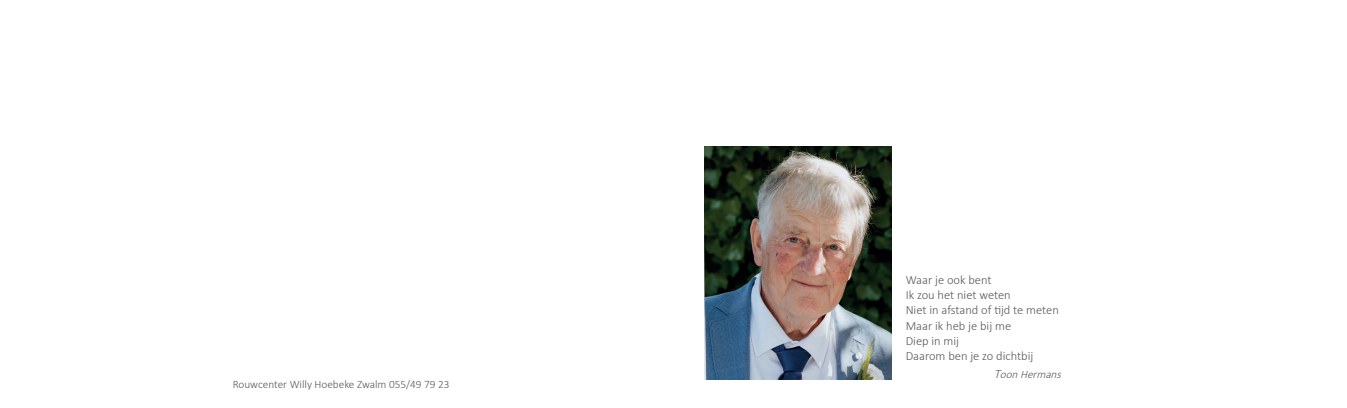
<style>
.page{position:relative;width:1347px;height:408px;background:#fff}
.page>*{position:absolute;margin:0;border:0;box-sizing:border-box;transform-origin:0 0}
.t1{font:300 12.5px "Calibri";color:#57585a}
.t2{font:300 11.25px "Calibri";color:#57585a}
.t3{font:italic 300 11.25px "Calibri";color:#57585a}
.s1{font-size:12.5px}
</style>
<div class="page">
<img style="left:704px;top:146px;width:187px;height:233px">
<p class="t2" style="left:233px;top:377px;width:218px">Rouwcenter Willy Hoebeke Zwalm 055/49 79 23</p>
<p class="t1" style="left:905px;top:272px;width:87px">Waar je ook bent</p>
<p class="t1" style="left:905px;top:287px;width:107px">Ik zou het niet weten</p>
<p class="t1" style="left:905px;top:302px;width:155px">Niet in afstand of tijd te meten</p>
<p class="t1" style="left:905px;top:317px;width:107px">Maar ik heb je bij me</p>
<p class="t1" style="left:905px;top:332px;width:55px">Diep in mij</p>
<p class="t1" style="left:905px;top:347px;width:129px">Daarom ben je zo dichtbij</p>
<p class="t3" style="left:993px;top:366px;width:72px"><span class="s1">T</span>oonHermans</p>
</div>
